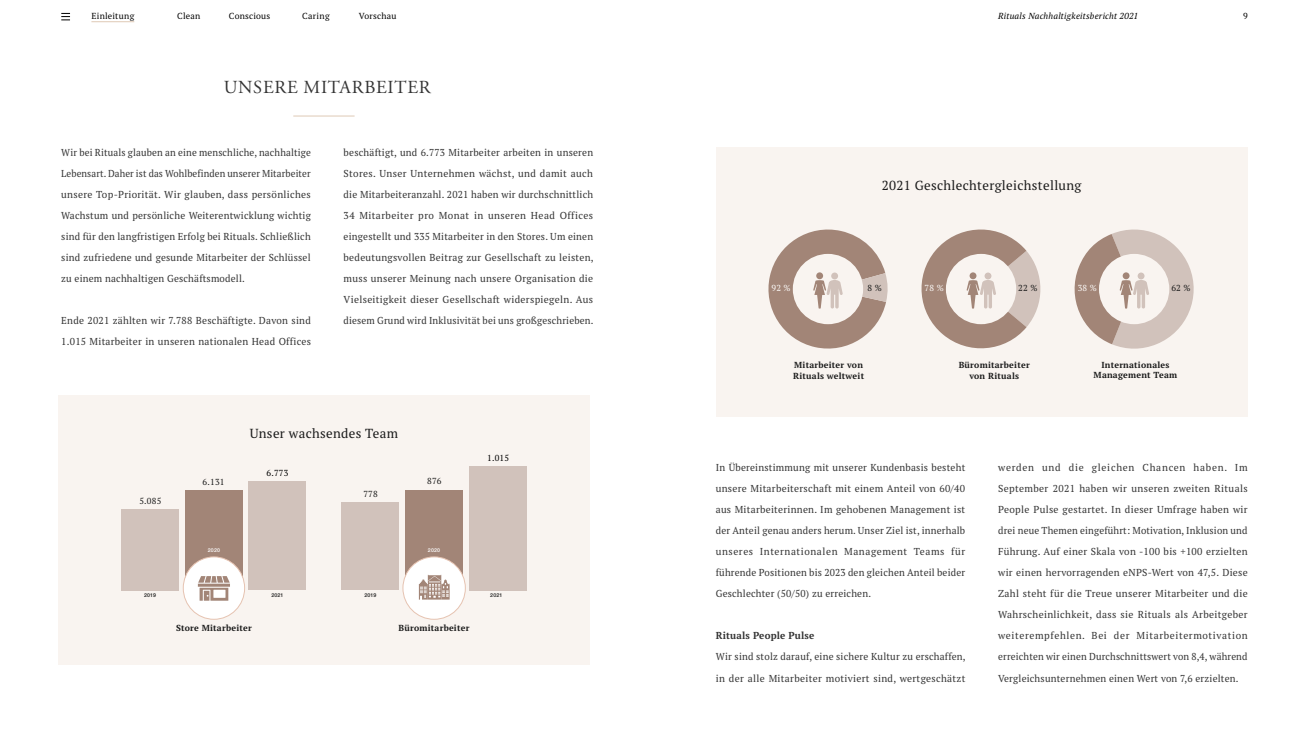
<style>
.page{position:relative;width:1309px;height:737px;background:#fff}
.page>*{position:absolute;margin:0;border:0;box-sizing:border-box;transform-origin:0 0}
.Kopje_nieuw{font:18.38px "Adobe Garamond Pro";letter-spacing:.04em;color:#333}
.Figuur_titel{font:13.12px "PT Serif Pro";letter-spacing:.025em;color:#1a1a1a}
.Basis{font:10.06px/21px "PT Serif Pro";letter-spacing:.02em;color:#333;text-align:justify}
.Basis-2{font:10.06px/21px "PT Serif Pro";letter-spacing:.02em;color:#333;text-align:justify;scale:.95 1}
.Basis-3{font:700 10.06px "PT Serif Pro";letter-spacing:.02em;color:#333}
.Basis-4{font:700 8.75px/11.4px "PT Serif Pro";letter-spacing:.025em;color:#1a1a1a;text-align:center}
.Basis-5{font:8.75px "PT Serif Pro";letter-spacing:.025em;color:#000}
.t1{font:italic 8.75px "PT Serif Pro";letter-spacing:.02em;color:#000}
.Basis-6{font:8.75px "PT Serif Pro";letter-spacing:.025em;color:#1a1a1a}
.Basis-7{font:8.75px "PT Serif Pro";color:#fcfaf8}
.navigatie{font:8.75px "PT Serif Pro";color:#000}
.Basis-8{font:500 5.25px "Helvetica Neue";letter-spacing:.025em;color:#1a1a1a}
.Basis-9{font:500 5.25px "Helvetica Neue";letter-spacing:.025em;color:#fff}
</style>
<div class="page">
<div style="left:715px;top:147px;width:532px;height:270px;background:#f9f4f0"></div>
<svg style="left:768px;top:229px;width:120px;height:120px"></svg>
<svg style="left:921px;top:229px;width:120px;height:120px"></svg>
<svg style="left:1074px;top:229px;width:120px;height:120px"></svg>
<div style="left:58px;top:395px;width:532px;height:269px;background:#f9f4f0"></div>
<hr style="left:293px;top:116px;width:61px;height:1px;background:#dfc9b5">
<div style="left:405px;top:490px;width:58px;height:100px;background:#a28577"></div>
<div style="left:341px;top:502px;width:58px;height:88px;background:#d1c2bb"></div>
<div style="left:469px;top:466px;width:58px;height:124px;background:#d1c2bb"></div>
<div style="left:185px;top:490px;width:58px;height:100px;background:#a28577"></div>
<div style="left:121px;top:509px;width:58px;height:81px;background:#d1c2bb"></div>
<div style="left:183px;top:557px;width:61px;height:62px;background:#fff;border-radius:50%"></div>
<div style="left:183px;top:557px;width:62px;height:62px;border:1px solid #e6c3b1;border-radius:50%"></div>
<svg style="left:198px;top:576px;width:32px;height:24px"></svg>
<div style="left:403px;top:557px;width:62px;height:62px;background:#fff;border-radius:50%"></div>
<div style="left:403px;top:557px;width:62px;height:62px;border:1px solid #e6c3b1;border-radius:50%"></div>
<svg style="left:419px;top:574px;width:30px;height:25px"></svg>
<div style="left:248px;top:482px;width:58px;height:108px;background:#d1c2bb"></div>
<hr style="left:91px;top:22px;width:43px;height:1px;background:#dfc9b5">
<svg style="left:61px;top:13px;width:9px;height:7px"></svg>
<p class="Basis-5" style="left:91px;top:10px;width:44px">Einleitung</p>
<p class="Basis-5" style="left:177px;top:10px;width:25px">Clean</p>
<p class="Basis-5" style="left:229px;top:10px;width:43px">Conscious</p>
<p class="Basis-5" style="left:302px;top:10px;width:29px">Caring</p>
<p class="Basis-5" style="left:359px;top:10px;width:39px">Vorschau</p>
<p class="t1" style="left:998px;top:10px;width:141px">Rituals Nachhaltigkeitsbericht 2021</p>
<p class="navigatie" style="left:1242px;top:10px;width:6px">9</p>
<p class="Kopje_nieuw" style="left:224px;top:76px;width:208px">UNSERE MITARBEITER</p>
<p class="Basis-2" style="left:61px;top:142px;width:264px">Wir bei Rituals glauben an eine menschliche, nachhaltige Lebensart. Daher ist das Wohlbefinden unserer Mitarbeiter unsere Top-Priorität. Wir glauben, dass persönliches Wachstum und persönliche Weiterentwicklung wichtig sind für den langfristigen Erfolg bei Rituals. Schließlich sind zufriedene und gesunde Mitarbeiter der Schlüssel zu einem nachhaltigen Geschäftsmodell.</p>
<p class="Basis" style="left:61px;top:310px;width:251px">Ende 2021 zählten wir 7.788 Beschäftigte. Davon sind<br>1.015 Mitarbeiter in unseren nationalen Head Offices</p>
<p class="Basis" style="left:343px;top:142px;width:251px">beschäftigt, und 6.773 Mitarbeiter arbeiten in unseren Stores. Unser Unternehmen wächst, und damit auch die Mitarbeiteranzahl. 2021 haben wir durchschnittlich 34 Mitarbeiter pro Monat in unseren Head Offices eingestellt und 335 Mitarbeiter in den Stores. Um einen bedeutungsvollen Beitrag zur Gesellschaft zu leisten, muss unserer Meinung nach unsere Organisation die Vielseitigkeit dieser Gesellschaft widerspiegeln. Aus diesem Grund wird Inklusivität bei uns großgeschrieben.</p>
<p class="Basis-6" style="left:139px;top:494px;width:23px">5.085</p>
<p class="Figuur_titel" style="left:250px;top:424px;width:150px">Unser wachsendes Team</p>
<p class="Basis-5" style="left:266px;top:467px;width:23px">6.773</p>
<p class="Basis-6" style="left:203px;top:476px;width:23px">6.131</p>
<p class="Basis-6" style="left:427px;top:475px;width:16px">876</p>
<p class="Basis-6" style="left:363px;top:488px;width:16px">778</p>
<p class="Basis-5" style="left:487px;top:451px;width:23px">1.015</p>
<p class="Basis-8" style="left:144px;top:592px;width:14px">2019</p>
<p class="Basis-9" style="left:208px;top:547px;width:14px">2020</p>
<p class="Basis-9" style="left:428px;top:547px;width:14px">2020</p>
<p class="Basis-8" style="left:271px;top:592px;width:14px">2021</p>
<p class="Basis-8" style="left:364px;top:592px;width:14px">2019</p>
<p class="Basis-8" style="left:490px;top:592px;width:14px">2021</p>
<p class="Basis-4" style="left:176px;top:622px;width:77px">Store Mitarbeiter</p>
<p class="Basis-4" style="left:398px;top:622px;width:72px">Büromitarbeiter</p>
<p class="Figuur_titel" style="left:881px;top:177px;width:201px">2021 Geschlechtergleichstellung</p>
<p class="Basis-7" style="left:771px;top:282px;width:21px">92 %</p>
<p class="Basis-6" style="left:867px;top:282px;width:16px">8 %</p>
<p class="Basis-7" style="left:924px;top:282px;width:21px">78 %</p>
<p class="Basis-6" style="left:1018px;top:282px;width:21px">22 %</p>
<p class="Basis-7" style="left:1077px;top:282px;width:21px">38 %</p>
<p class="Basis-6" style="left:1171px;top:282px;width:21px">62 %</p>
<p class="Basis-4" style="left:793px;top:358px;width:73px;text-align:left">Mitarbeiter von<br>Rituals weltweit</p>
<p class="Basis-4" style="left:958px;top:358px;width:72px">Büromitarbeiter von Rituals</p>
<p class="Basis-4" style="left:1093px;top:359px;width:85px;line-height:10.5px">Internationales<br>Management Team</p>
<p class="Basis" style="left:715px;top:457px;width:251px">In Übereinstimmung mit unserer Kundenbasis besteht unsere Mitarbeiterschaft mit einem Anteil von 60/40 aus Mitarbeiterinnen. Im gehobenen Management ist der Anteil genau anders herum. Unser Ziel ist, innerhalb unseres Internationalen Management Teams für führende Positionen bis 2023 den gleichen Anteil beider Geschlechter (50/50) zu erreichen.</p>
<p class="Basis-3" style="left:715px;top:629px;width:100px">Rituals People Pulse</p>
<p class="Basis" style="left:715px;top:646px;width:251px">Wir sind stolz darauf, eine sichere Kultur zu erschaffen, in der alle Mitarbeiter motiviert sind, wertgeschätzt</p>
<p class="Basis" style="left:998px;top:457px;width:251px">werden und die gleichen Chancen haben. Im September 2021 haben wir unseren zweiten Rituals People Pulse gestartet. In dieser Umfrage haben wir drei neue Themen eingeführt: Motivation, Inklusion und Führung. Auf einer Skala von -100 bis +100 erzielten wir einen hervorragenden eNPS-Wert von 47,5. Diese Zahl steht für die Treue unserer Mitarbeiter und die Wahrscheinlichkeit, dass sie Rituals als Arbeitgeber weiterempfehlen. Bei der Mitarbeitermotivation erreichten wir einen Durchschnittswert von 8,4, während Vergleichsunternehmen einen Wert von 7,6 erzielten.</p>
</div>
